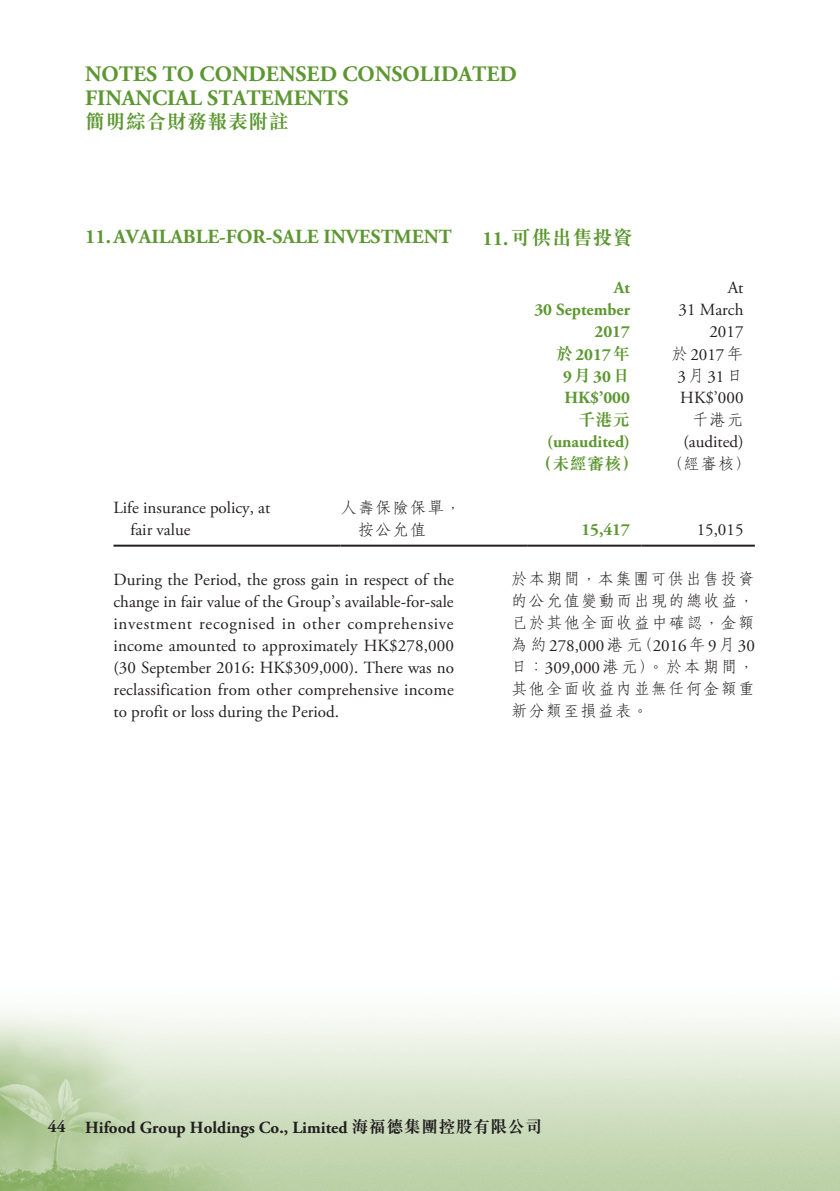
<style>
.page{position:relative;width:840px;height:1191px;background:#fff}
.page>*{position:absolute;margin:0;border:0;box-sizing:border-box;transform-origin:0 0}
.t1{font:700 22px/24px "Adobe Garamond Pro";color:#5c9731}
._01_H1_E{font:700 20px "Adobe Garamond Pro";color:#5c9731}
._001_H1_C{font:700 20px "M Sung HK";letter-spacing:.02em;color:#5c9731}
._00_txt_E{font:17px/22px "Adobe Garamond Pro";color:#231f20;text-align:justify}
._000_txt_C{font:300 17px/22px "C Fang Song HK";letter-spacing:.03em;color:#231f20;text-align:justify}
._50_Table_txt{font:17px/22px "Adobe Garamond Pro";color:#231f20}
._50_Table_txt-2{font:700 17px "Adobe Garamond Pro";color:#5c9731}
.t2{font:700 17px "Adobe Garamond Pro";color:#231f20}
._50_Table_txt-3{font:300 17px "C Fang Song HK";letter-spacing:.02em;color:#231f20}
._50_Table_txt-4{font:700 17px "M Sung HK";letter-spacing:.02em;color:#5c9731}
.s1{font-family:"Adobe Garamond Pro"}
.s2{font-family:"M Sung HK"}
.s3{font-family:"C Fang Song HK";font-weight:300}
.s4{font-family:"Adobe Garamond Pro";font-weight:400}
</style>
<div class="page">
<img style="left:0;top:544px;width:839px;height:647px">
<hr style="left:113px;top:544px;width:227px;height:2px;background:#231f20">
<hr style="left:340px;top:544px;width:187px;height:2px;background:#231f20">
<hr style="left:527px;top:544px;width:114px;height:2px;background:#231f20">
<hr style="left:641px;top:544px;width:113px;height:2px;background:#231f20">
<p class="t1" style="left:85px;top:62px;width:433px">NOTES TO CONDENSED CONSOLIDATED<br>FINANCIAL STATEMENTS</p>
<p class="_001_H1_C" style="left:85px;top:111px;width:205px">簡明綜合財務報表附註</p>
<p class="_01_H1_E" style="left:85px;top:225px;width:368px">11.AVAILABLE-FOR-SALE INVESTMENT</p>
<p class="_001_H1_C" style="left:482px;top:227px;width:152px"><span class="s1">11.</span>可供出售投資</p>
<p class="_50_Table_txt-2" style="left:613px;top:278px;width:18px">At</p>
<p class="_50_Table_txt" style="left:727px;top:277px;width:17px">At</p>
<p class="_50_Table_txt-2" style="left:534px;top:300px;width:97px">30 September</p>
<p class="_50_Table_txt" style="left:678px;top:299px;width:66px">31 March</p>
<p class="_50_Table_txt-2" style="left:594px;top:322px;width:37px">2017</p>
<p class="_50_Table_txt" style="left:709px;top:321px;width:35px">2017</p>
<p class="_50_Table_txt-2" style="left:556px;top:344px;width:75px"><span class="s2">於</span>2017<span class="s2">年</span></p>
<p class="_50_Table_txt" style="left:670px;top:344px;width:74px"><span class="s3">於</span>2017<span class="s3">年</span></p>
<p class="_50_Table_txt-2" style="left:562px;top:366px;width:68px">9<span class="s2">月</span>30<span class="s2">日</span></p>
<p class="_50_Table_txt" style="left:677px;top:366px;width:67px">3<span class="s3">月</span>31<span class="s3">日</span></p>
<p class="_50_Table_txt-2" style="left:564px;top:388px;width:67px">HK$’000</p>
<p class="_50_Table_txt" style="left:679px;top:387px;width:65px">HK$’000</p>
<p class="_50_Table_txt-4" style="left:578px;top:411px;width:53px">千港元</p>
<p class="_50_Table_txt-3" style="left:691px;top:408px;width:53px">千港元</p>
<p class="_50_Table_txt-2" style="left:547px;top:432px;width:84px">(unaudited)</p>
<p class="_50_Table_txt" style="left:683px;top:431px;width:62px">(audited)</p>
<p class="_50_Table_txt-4" style="left:535px;top:455px;width:105px">（未經審核）</p>
<p class="_50_Table_txt-3" style="left:665px;top:452px;width:87px">（經審核）</p>
<p class="_50_Table_txt" style="left:130px;top:497px;width:141px;text-indent:-17px">Life insurance policy, at fair value</p>
<p class="_50_Table_txt-3" style="left:340px;top:496px;width:122px">人壽保險保單，</p>
<p class="_50_Table_txt-3" style="left:357px;top:518px;width:71px">按公允值</p>
<p class="_50_Table_txt-2" style="left:581px;top:520px;width:50px">15,417</p>
<p class="_50_Table_txt" style="left:696px;top:519px;width:48px">15,015</p>
<p class="_00_txt_E" style="left:113px;top:569px;width:342px">During the Period, the gross gain in respect of the change in fair value of the Group’s available-for-sale investment recognised in other comprehensive income amounted to approximately HK$278,000 (30 September 2016: HK$309,000). There was no reclassification from other comprehensive income to profit or loss during the Period.</p>
<p class="_000_txt_C" style="left:510px;top:566px;width:245px">於本期間，本集團可供出售投資的公允值變動而出現的總收益，已於其他全面收益中確認，金額為約<span class="s4">278,000</span>港元（<span class="s4">2016</span>年<span class="s4">9</span>月<span class="s4">30</span>日：<span class="s4">309,000</span>港元）。於本期間，其他全面收益內並無任何金額重新分類至損益表。</p>
<p class="t2" style="left:48px;top:1117px;width:495px">44 Hifood Group Holdings Co., Limited <span class="s2">海福德集團控股有限公司</span></p>
</div>
